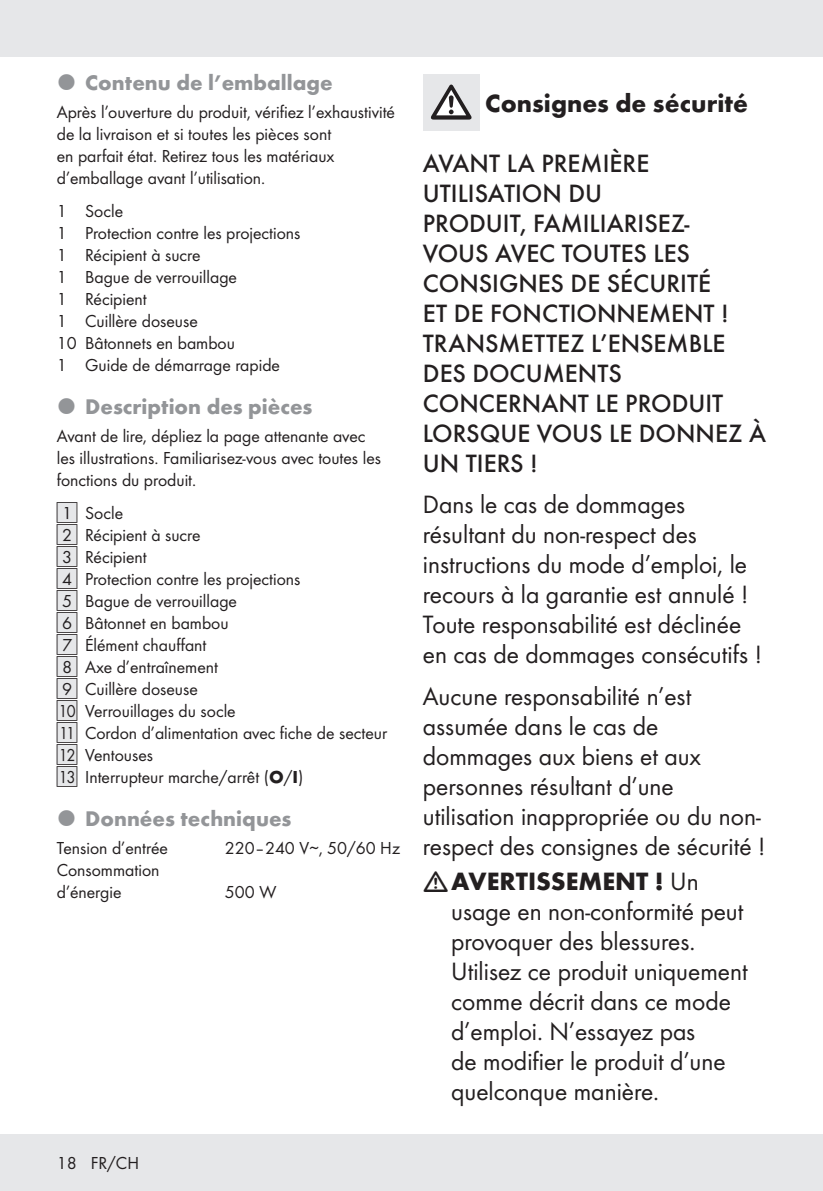
<style>
.page{position:relative;width:823px;height:1191px;background:#fff}
.page>*{position:absolute;margin:0;border:0;box-sizing:border-box;transform-origin:0 0}
.Body_SB{font:26px/30px "Futura Boo";color:#231f20}
.Body{font:500 26px/30px "Futura";color:#231f20}
.Headline-01{font:700 26px "Futura";color:#231f20}
.t1{font:700 22px "Futura";color:#939598}
.Indent{font:18px "Futura Boo";color:#231f20}
.Body-2{font:18px/22px "Futura Boo";color:#231f20}
.Indent_SB{font:18px "Futura Boo";color:#231f20}
.s1{font-family:"IMP Lidl Num Box";font-size:15.8px;color:#e6e7e9}
.s2{font-family:"IMP Lidl Num Box";font-size:15.8px}
.s3{font-family:"Futura";font-weight:700}
</style>
<div class="page">
<div style="left:0;top:1134px;width:822px;height:57px;background:#e6e7e9"></div>
<div style="left:0;top:0;width:822px;height:57px;background:#e6e7e9"></div>
<div style="left:422px;top:74px;width:57px;height:56px;background:#e6e7e9"></div>
<svg style="left:431px;top:85px;width:40px;height:35px"></svg>
<p class="t1" style="left:85px;top:66px;width:249px">Contenu de l’emballage</p>
<p class="Body-2" style="left:57px;top:100px;width:339px">Après l’ouverture du produit, vérifiez l’exhaustivité de la livraison et si toutes les pièces sont<br>en parfait état. Retirez tous les matériaux d’emballage avant l’utilisation.</p>
<p class="Indent_SB" style="left:57px;top:198px;width:68px">1 Socle</p>
<p class="Indent" style="left:57px;top:220px;width:245px">1 Protection contre les projections</p>
<p class="Indent" style="left:57px;top:242px;width:145px">1 Récipient à sucre</p>
<p class="Indent" style="left:57px;top:264px;width:182px">1 Bague de verrouillage</p>
<p class="Indent" style="left:57px;top:286px;width:91px">1 Récipient</p>
<p class="Indent" style="left:57px;top:308px;width:143px">1 Cuillère doseuse</p>
<p class="Indent" style="left:57px;top:330px;width:180px">10 Bâtonnets en bambou</p>
<p class="Indent" style="left:57px;top:352px;width:225px">1 Guide de démarrage rapide</p>
<p class="t1" style="left:85px;top:390px;width:229px">Description des pièces</p>
<p class="Body-2" style="left:57px;top:424px;width:325px">Avant de lire, dépliez la page attenante avec les illustrations. Familiarisez-vous avec toutes les fonctions du produit.</p>
<p class="Indent_SB" style="left:57px;top:500px;width:68px"><span class="s1">[</span><span class="s2">1]</span> Socle</p>
<p class="Indent" style="left:57px;top:522px;width:145px"><span class="s1">[</span><span class="s2">2]</span> Récipient à sucre</p>
<p class="Indent" style="left:57px;top:544px;width:91px"><span class="s1">[</span><span class="s2">3]</span> Récipient</p>
<p class="Indent" style="left:57px;top:566px;width:245px"><span class="s1">[</span><span class="s2">4]</span> Protection contre les projections</p>
<p class="Indent" style="left:57px;top:588px;width:182px"><span class="s1">[</span><span class="s2">5]</span> Bague de verrouillage</p>
<p class="Indent" style="left:57px;top:610px;width:173px"><span class="s1">[</span><span class="s2">6]</span> Bâtonnet en bambou</p>
<p class="Indent" style="left:57px;top:632px;width:151px"><span class="s1">[</span><span class="s2">7]</span> Élément chauffant</p>
<p class="Indent" style="left:57px;top:654px;width:163px"><span class="s1">[</span><span class="s2">8]</span> Axe d’entraînement</p>
<p class="Indent" style="left:57px;top:676px;width:143px"><span class="s1">[</span><span class="s2">9]</span> Cuillère doseuse</p>
<p class="Indent" style="left:57px;top:698px;width:180px"><span class="s1">[</span><span class="s2">10]</span> Verrouillages du socle</p>
<p class="Indent" style="left:57px;top:720px;width:332px"><span class="s1">[</span><span class="s2">11]</span> Cordon d’alimentation avec fiche de secteur</p>
<p class="Indent" style="left:57px;top:742px;width:98px"><span class="s1">[</span><span class="s2">12]</span> Ventouses</p>
<p class="Indent" style="left:57px;top:764px;width:248px"><span class="s1">[</span><span class="s2">13]</span> Interrupteur marche/arrêt (<span class="s3">O</span>/<span class="s3">I</span>)</p>
<p class="t1" style="left:85px;top:802px;width:208px">Données techniques</p>
<p class="Body-2" style="left:57px;top:836px;width:113px">Tension d’entrée</p>
<p class="Body-2" style="left:225px;top:836px;width:176px">220–240 V∼, 50/60 Hz</p>
<p class="Body-2" style="left:57px;top:858px;width:104px">Consommation d’énergie</p>
<p class="Body-2" style="left:225px;top:880px;width:53px">500 W</p>
<p class="Body-2" style="left:57px;top:1151px;width:84px">18 FR/CH</p>
<p class="Headline-01" style="left:485px;top:84px;width:264px">Consignes de sécurité</p>
<p class="Body" style="left:422px;top:146px;width:344px">AVANT LA PREMIÈRE<br>UTILISATION DU<br>PRODUIT, FAMILIARISEZ-<br>VOUS AVEC TOUTES LES<br>CONSIGNES DE SÉCURITÉ<br>ET DE FONCTIONNEMENT !<br>TRANSMETTEZ L’ENSEMBLE<br>DES DOCUMENTS<br>CONCERNANT LE PRODUIT<br>LORSQUE VOUS LE DONNEZ À<br>UN TIERS !</p>
<p class="Body_SB" style="left:422px;top:488px;width:340px">Dans le cas de dommages résultant du non-respect des instructions du mode d’emploi, le recours à la garantie est annulé !<br>Toute responsabilité est déclinée en cas de dommages consécutifs !</p>
<p class="Body_SB" style="left:422px;top:679px;width:344px">Aucune responsabilité n’est assumée dans le cas de dommages aux biens et aux personnes résultant d’une utilisation inappropriée ou du non&shy;respect des consignes de sécurité !</p>
<p class="Body_SB" style="left:451px;top:865px;width:298px"><span class="s3">AVERTISSEMENT !</span> Un usage en non-conformité peut provoquer des blessures.<br>Utilisez ce produit uniquement comme décrit dans ce mode d’emploi. N’essayez pas<br>de modifier le produit d’une quelconque manière.</p>
</div>
